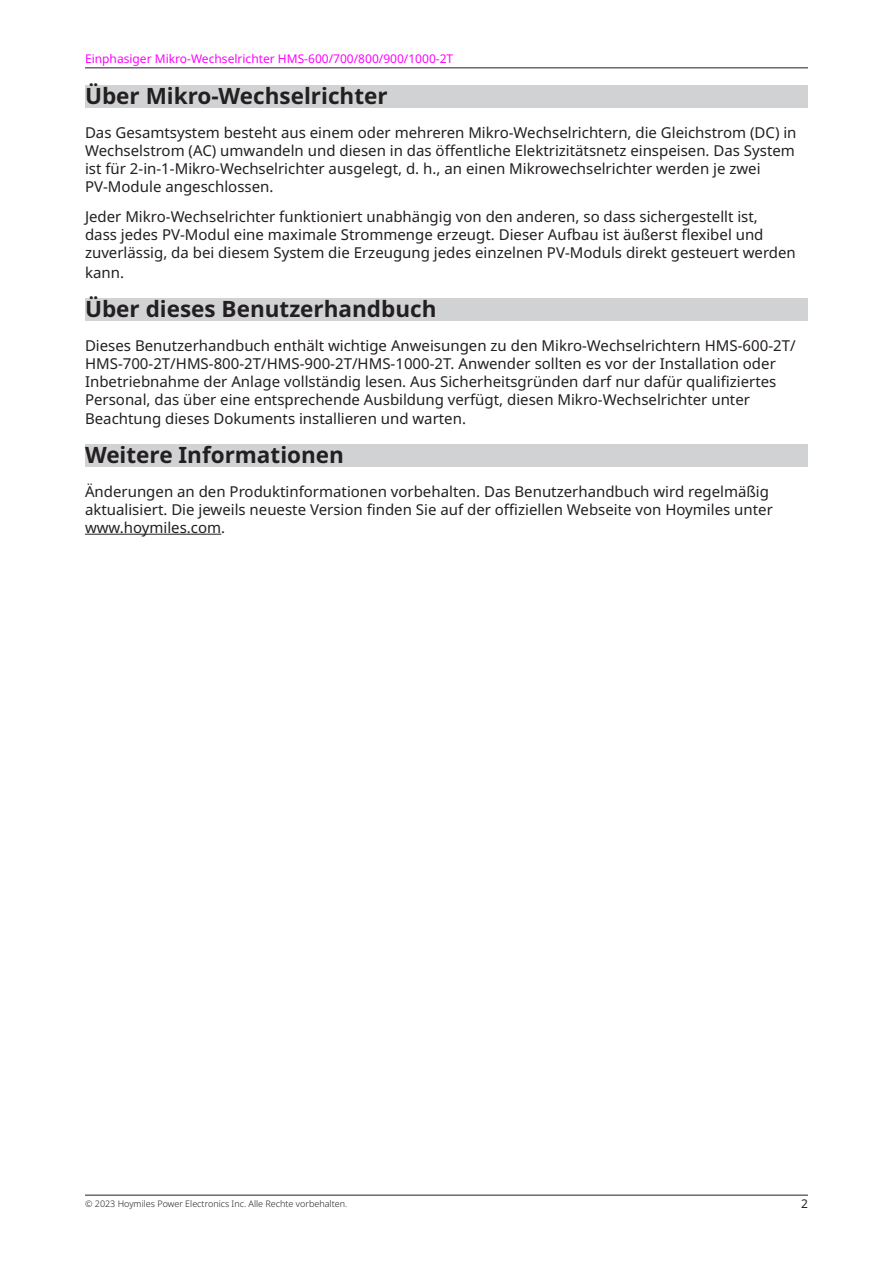
<style>
.page{position:relative;width:893px;height:1263px;background:#fff}
.page>*{position:absolute;margin:0;border:0;box-sizing:border-box;transform-origin:0 0}
.t1{font:700 22.5px "Noto Sans";color:#231f20}
.t2{font:15px/18px "Noto Sans";color:#231f20}
.t3{font:12px "Noto Sans";color:#f0f}
.t4{font:12px "Noto Sans";color:#231f20}
.t5{font:300 9px "Noto Sans";color:#231f20}
</style>
<div class="page">
<hr style="left:85px;top:1195px;width:723px;height:1px;background:#231f20">
<hr style="left:85px;top:68px;width:723px;height:1px;background:#231f20">
<div style="left:85px;top:85px;width:723px;height:23px;background:#d1d2d4"></div>
<div style="left:85px;top:298px;width:723px;height:22px;background:#d1d2d4"></div>
<div style="left:85px;top:444px;width:723px;height:23px;background:#d1d2d4"></div>
<hr style="left:85px;top:534px;width:136px;height:1px;background:#231f20">
<p class="t3" style="left:85px;top:54px;width:370px">Einphasiger Mikro-Wechselrichter HMS-600/700/800/900/1000-2T</p>
<h1 class="t1" style="left:85px;top:87px;width:304px">Über Mikro-Wechselrichter</h1>
<p class="t2" style="left:85px;top:125px;width:713px">Das Gesamtsystem besteht aus einem oder mehreren Mikro-Wechselrichtern, die Gleichstrom (DC) in Wechselstrom (AC) umwandeln und diesen in das öffentliche Elektrizitätsnetz einspeisen. Das System ist für 2-in-1-Mikro-Wechselrichter ausgelegt, d. h., an einen Mikrowechselrichter werden je zwei PV-Module angeschlossen.</p>
<p class="t2" style="left:85px;top:208px;width:712px">Jeder Mikro-Wechselrichter funktioniert unabhängig von den anderen, so dass sichergestellt ist,<br>dass jedes PV-Modul eine maximale Strommenge erzeugt. Dieser Aufbau ist äußerst flexibel und zuverlässig, da bei diesem System die Erzeugung jedes einzelnen PV-Moduls direkt gesteuert werden</p>
<p class="t2" style="left:85px;top:264px;width:40px">kann.</p>
<h1 class="t1" style="left:85px;top:300px;width:353px">Über dieses Benutzerhandbuch</h1>
<p class="t2" style="left:85px;top:336px;width:712px">Dieses Benutzerhandbuch enthält wichtige Anweisungen zu den Mikro-Wechselrichtern HMS-600-2T/ HMS-700-2T/HMS-800-2T/HMS-900-2T/HMS-1000-2T. Anwender sollten es vor der Installation oder Inbetriebnahme der Anlage vollständig lesen. Aus Sicherheitsgründen darf nur dafür qualifiziertes Personal, das über eine entsprechende Ausbildung verfügt, diesen Mikro-Wechselrichter unter</p>
<p class="t2" style="left:85px;top:410px;width:382px">Beachtung dieses Dokuments installieren und warten.</p>
<h1 class="t1" style="left:85px;top:446px;width:260px">Weitere Informationen</h1>
<p class="t2" style="left:85px;top:483px;width:689px">Änderungen an den Produktinformationen vorbehalten. Das Benutzerhandbuch wird regelmäßig aktualisiert. Die jeweils neueste Version finden Sie auf der offiziellen Webseite von Hoymiles unter www.hoymiles.com.</p>
<p class="t5" style="left:85px;top:1200px;width:264px">© 2023 Hoymiles Power Electronics Inc. Alle Rechte vorbehalten.</p>
<p class="t4" style="left:801px;top:1199px;width:8px">2</p>
</div>
